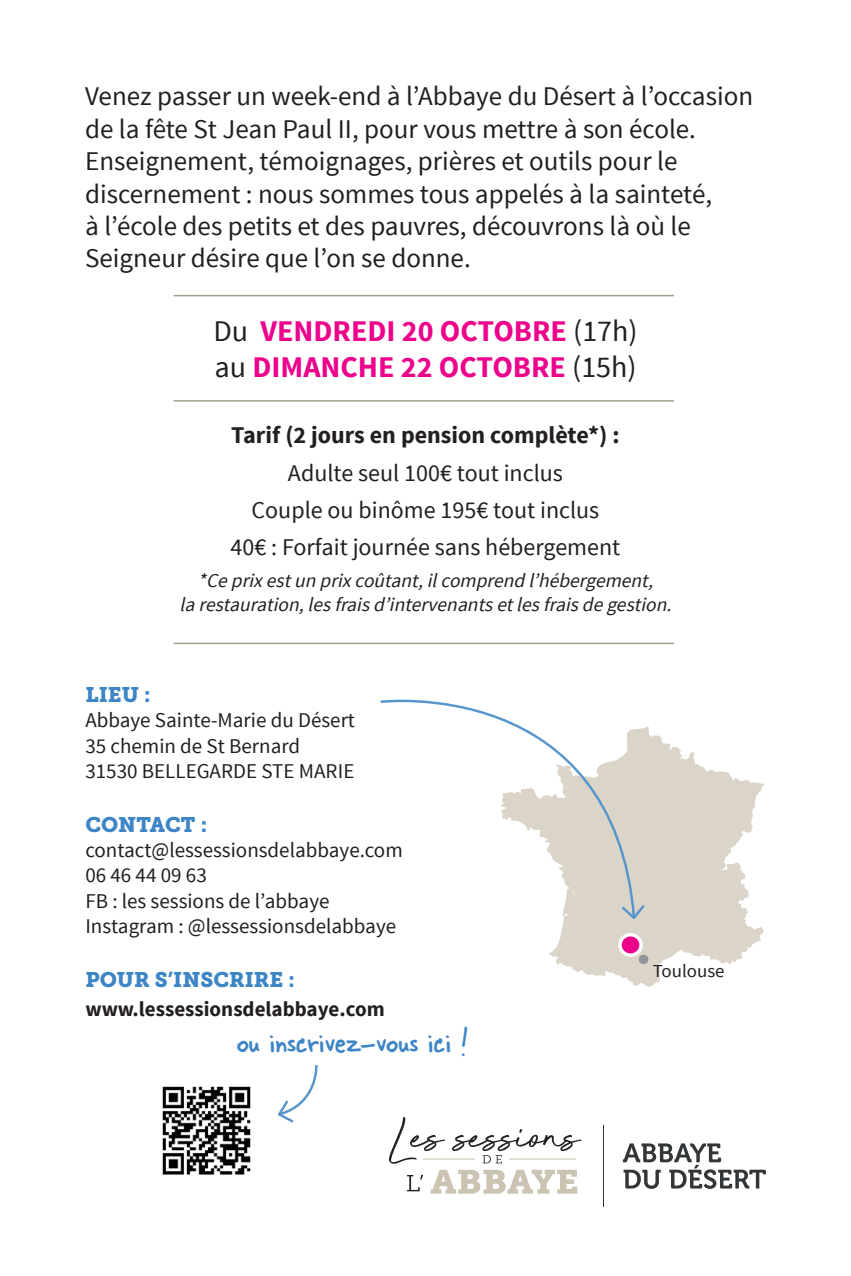
<style>
.page{position:relative;width:851px;height:1276px;background:#fff}
.page>*{position:absolute;margin:0;border:0;box-sizing:border-box;transform-origin:0 0}
.t1{font:36px "Skippy Sharp";color:#3d85c5}
.t2{font:700 30px/36px "Source Sans Pro";color:#ed028c}
.t3{font:27px/32.4px "Source Sans Pro";color:#231f20}
.t4{font:24px/37.2px "Source Sans Pro";color:#231f20;text-align:center}
.t5{font:700 24px "Source Sans Pro";color:#231f20}
.t6{font:21px/25.2px "Source Sans Pro";color:#231f20}
.t7{font:21px "Museo Slab 900";color:#3d85c5}
.t8{font:700 21px "Source Sans Pro";color:#231f20}
.t9{font:italic 19.5px/23.4px "Source Sans Pro";color:#231f20;text-align:center}
.t10{font:18.3px "Source Sans Pro";color:#231f20}
.s1{font-weight:400;color:#231f20}
</style>
<div class="page">
<hr style="left:173px;top:295px;width:501px;height:1px;background:#a1a190">
<hr style="left:173px;top:400px;width:501px;height:1px;background:#a1a190">
<hr style="left:173px;top:642px;width:501px;height:2px;background:#a1a190">
<hr style="left:603px;top:1125px;width:1px;height:81px;background:#333638">
<svg style="left:623px;top:1143px;width:142px;height:46px"></svg>
<svg style="left:389px;top:1117px;width:56px;height:46px"></svg>
<svg style="left:452px;top:1129px;width:129px;height:34px"></svg>
<svg style="left:407px;top:1174px;width:16px;height:17px"></svg>
<svg style="left:430px;top:1169px;width:147px;height:24px"></svg>
<hr style="left:423px;top:1158px;width:52px;height:2px;background:#e3dfd4">
<hr style="left:509px;top:1158px;width:67px;height:2px;background:#e3dfd4">
<img style="left:162px;top:1086px;width:89px;height:89px">
<svg style="left:278px;top:1065px;width:40px;height:58px"></svg>
<svg style="left:549px;top:727px;width:215px;height:259px;fill:#dad5c8"></svg>
<svg style="left:620px;top:934px;width:21px;height:21px"></svg>
<div style="left:618px;top:933px;width:24px;height:24px;border:3px solid #fff;border-radius:50%"></div>
<div style="left:638px;top:954px;width:10px;height:10px;background:#939598;border-radius:50%"></div>
<svg style="left:380px;top:699px;width:256px;height:221px"></svg>
<svg style="left:619px;top:902px;width:28px;height:19px"></svg>
<p class="t3" style="left:85px;top:81px;width:669px">Venez passer un week-end à l’Abbaye du Désert à l’occasion de la fête St Jean Paul II, pour vous mettre à son école.<br>Enseignement, témoignages, prières et outils pour le discernement : nous sommes tous appelés à la sainteté,<br>à l’école des petits et des pauvres, découvrons là où le Seigneur désire que l’on se donne.</p>
<p class="t2" style="left:213px;top:314px;width:425px"><span class="s1">Du</span> VENDREDI 20 OCTOBRE <span class="s1">(17h) au</span> DIMANCHE 22 OCTOBRE <span class="s1">(15h)</span></p>
<p class="t5" style="left:231px;top:420px;width:390px">Tarif (2 jours en pension complète*) :</p>
<p class="t4" style="left:230px;top:454px;width:391px">Adulte seul 100€ tout inclus<br>Couple ou binôme 195€ tout inclus<br>40€ : Forfait journée sans hébergement</p>
<p class="t9" style="left:180px;top:569px;width:498px">*Ceprixestun prixcoûtant,ilcomprend l’hébergement,<br>la restauration,lesfraisd’intervenantsetlesfraisdegestion.</p>
<p class="t7" style="left:85px;top:683px;width:67px">LIEU :</p>
<p class="t6" style="left:85px;top:708px;width:271px">Abbaye Sainte-Marie du Désert<br>35 chemin de St Bernard<br>31530 BELLEGARDE STE MARIE</p>
<p class="t7" style="left:85px;top:812px;width:123px">CONTACT :</p>
<p class="t6" style="left:85px;top:838px;width:319px">contact@lessessionsdelabbaye.com<br>06 46 44 09 63<br>FB : les sessions de l’abbaye<br>Instagram : @lessessionsdelabbaye</p>
<p class="t7" style="left:85px;top:967px;width:211px">POUR S’INSCRIRE :</p>
<p class="t8" style="left:85px;top:995px;width:301px">www.lessessionsdelabbaye.com</p>
<h1 class="t1" style="left:237px;top:1019px;width:233px">ou inscrivez-vous ici !</h1>
<p class="t10" style="left:652px;top:959px;width:73px">Toulouse</p>
</div>
